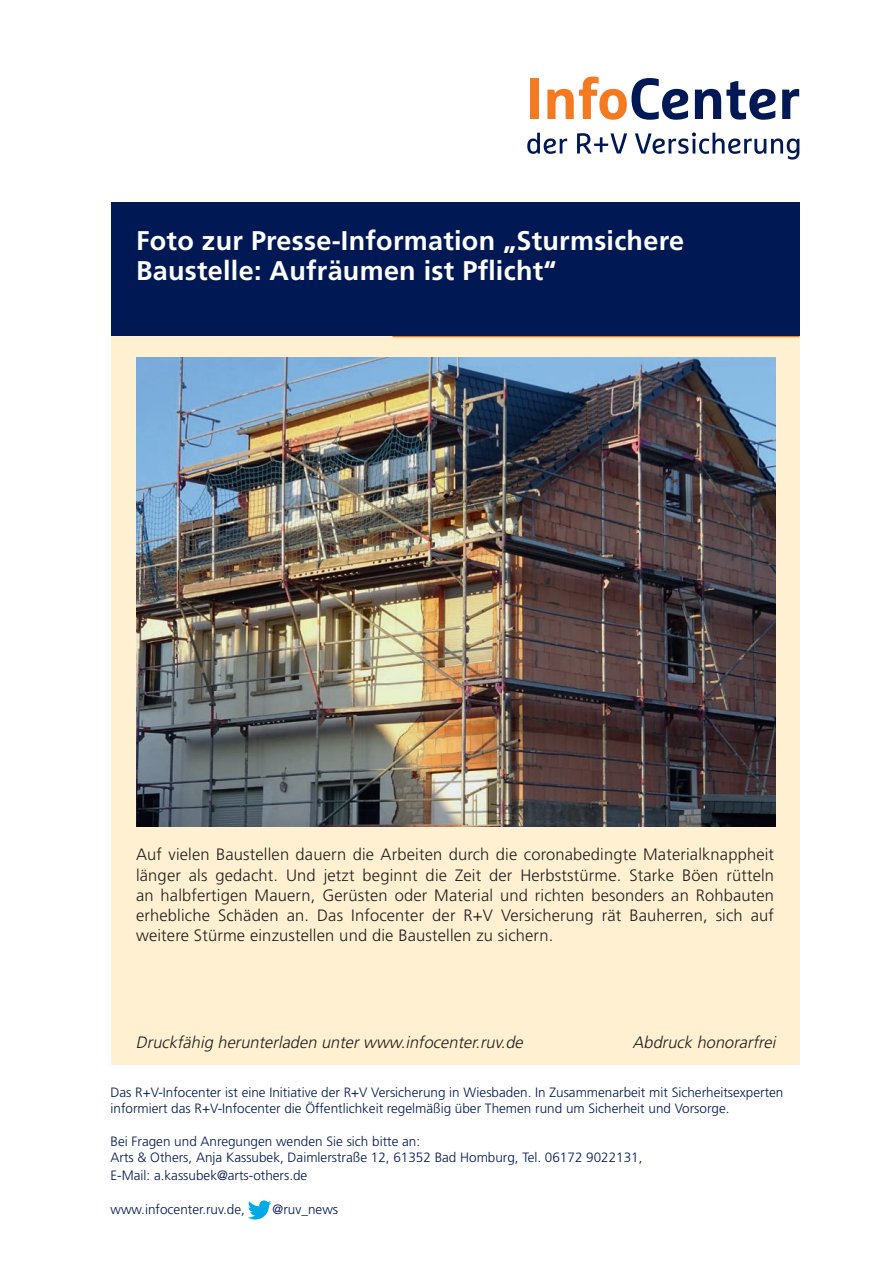
<style>
.page{position:relative;width:893px;height:1263px;background:#fff}
.page>*{position:absolute;margin:0;border:0;box-sizing:border-box;transform-origin:0 0}
.t1{font:700 27px/30px "Frutiger";letter-spacing:.01em;color:#fff}
.t2{font:300 16.5px/20.2px "Frutiger";letter-spacing:.01em;color:#231f20;text-align:justify}
.t3{font:italic 300 16.5px "Frutiger";color:#231f20}
.t4{font:300 13.5px/16.2px "Frutiger";color:#001954}
</style>
<div class="page">
<div style="left:111px;top:328px;width:688px;height:737px;background:#fef0d0"></div>
<hr style="left:392px;top:336px;width:407px;height:1px;background:#f47921">
<div style="left:111px;top:203px;width:688px;height:133px;background:#001954"></div>
<img style="left:136px;top:357px;width:639px;height:469px">
<div style="left:530px;top:79px;width:9px;height:40px;background:#f47921"></div>
<svg style="left:547px;top:77px;width:141px;height:43px"></svg>
<svg style="left:695px;top:81px;width:80px;height:39px"></svg>
<svg style="left:782px;top:89px;width:17px;height:30px"></svg>
<svg style="left:527px;top:133px;width:40px;height:21px"></svg>
<svg style="left:577px;top:133px;width:50px;height:21px"></svg>
<svg style="left:635px;top:132px;width:164px;height:28px"></svg>
<svg style="left:248px;top:1200px;width:23px;height:19px"></svg>
<h1 class="t1" style="left:136px;top:225px;width:549px">Foto zur Presse-Information „Sturmsichere<br>Baustelle: Aufräumen ist Pflicht“</h1>
<p class="t2" style="left:136px;top:844px;width:640px">Auf vielen Baustellen dauern die Arbeiten durch die coronabedingte Materialknappheit länger als gedacht. Und jetzt beginnt die Zeit der Herbststürme. Starke Böen rütteln an halbfertigen Mauern, Gerüsten oder Material und richten besonders an Rohbauten erhebliche Schäden an. Das Infocenter der R+V Versicherung rät Bauherren, sich auf weitere Stürme einzustellen und die Baustellen zu sichern.</p>
<p class="t3" style="left:136px;top:1033px;width:392px">Druckfähig herunterladen unterwww.infocenter.ruv.de</p>
<p class="t3" style="left:633px;top:1033px;width:148px">Abdruck honorarfrei</p>
<p class="t4" style="left:111px;top:1084px;width:674px">Das R+V-Infocenter ist eine Initiative der R+V Versicherung in Wiesbaden. In Zusammenarbeit mit Sicherheitsexperten informiert das R+V-Infocenter die Öffentlichkeit regelmäßig über Themen rund um Sicherheit und Vorsorge.</p>
<p class="t4" style="left:111px;top:1133px;width:533px">Bei Fragen und Anregungen wenden Sie sich bitte an:<br>Arts &amp; Others, Anja Kassubek, Daimlerstraße 12, 61352 Bad Homburg, Tel. 06172 9022131,</p>
<p class="t4" style="left:111px;top:1167px;width:198px">E-Mail: a.kassubek@arts-others.de</p>
<p class="t4" style="left:111px;top:1201px;width:136px">www.infocenter.ruv.de,</p>
<p class="t4" style="left:273px;top:1201px;width:67px">@ruv_news</p>
</div>
